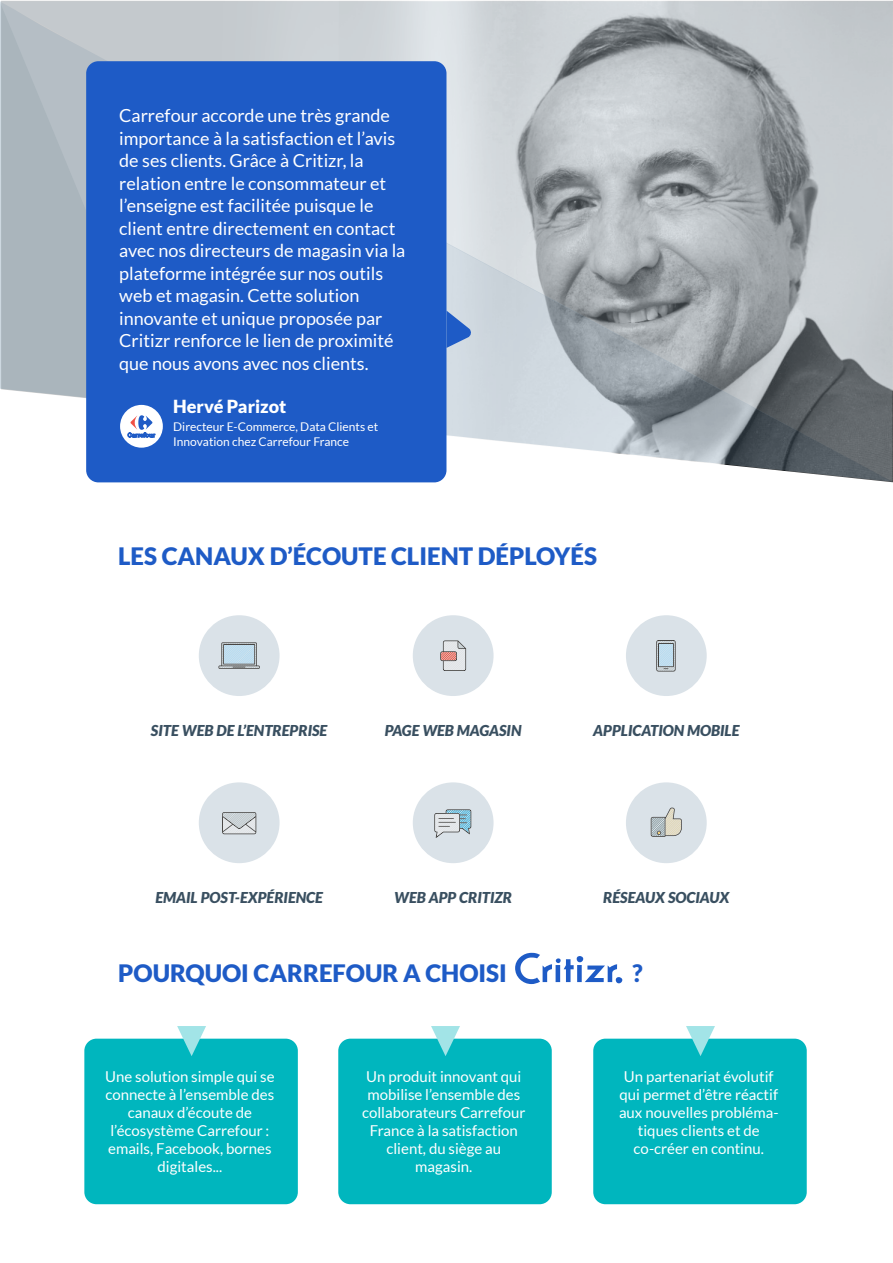
<style>
.page{position:relative;width:893px;height:1263px;background:#fff}
.page>*{position:absolute;margin:0;border:0;box-sizing:border-box;transform-origin:0 0}
.t1{font:900 24px "Lato";color:#1e5bc6}
.t2{font:18px/22.5px "Lato";color:#fff}
.t3{font:900 18px "Lato";color:#fff}
.t4{font:15px/18px "Lato";color:#fff;text-align:center}
.t5{font:italic 900 15px "Lato";color:#394f60}
.t6{font:12px/15px "Lato";color:#fff}
</style>
<div class="page">
<svg style="left:86px;top:1px;width:806px;height:481px;background:#b3b9bd"></svg>
<svg style="left:0;top:1px;width:167px;height:397px;background:#b1bbc1"></svg>
<div style="left:593px;top:1039px;width:214px;height:165px;background:#00b6be;border-radius:12px"></div>
<svg style="left:686px;top:1026px;width:29px;height:30px"></svg>
<div style="left:86px;top:61px;width:360px;height:421px;background:#1e5bc6;border-radius:12px"></div>
<svg style="left:446px;top:311px;width:26px;height:37px"></svg>
<div style="left:338px;top:1039px;width:214px;height:165px;background:#00b6be;border-radius:12px"></div>
<svg style="left:431px;top:1026px;width:29px;height:30px"></svg>
<div style="left:84px;top:1039px;width:214px;height:165px;background:#00b6be;border-radius:12px"></div>
<svg style="left:177px;top:1026px;width:29px;height:30px"></svg>
<svg style="left:515px;top:953px;width:108px;height:31px"></svg>
<div style="left:199px;top:615px;width:81px;height:81px;background:#dae2e8;border-radius:50%"></div>
<div style="left:413px;top:615px;width:81px;height:81px;background:#dae2e8;border-radius:50%"></div>
<div style="left:626px;top:615px;width:81px;height:81px;background:#dae2e8;border-radius:50%"></div>
<div style="left:199px;top:782px;width:81px;height:81px;background:#dae2e8;border-radius:50%"></div>
<div style="left:413px;top:782px;width:81px;height:81px;background:#dae2e8;border-radius:50%"></div>
<div style="left:626px;top:782px;width:81px;height:81px;background:#dae2e8;border-radius:50%"></div>
<div style="left:120px;top:405px;width:43px;height:43px;background:#fff;border-radius:50%"></div>
<svg style="left:128px;top:415px;width:27px;height:22px"></svg>
<svg style="left:440px;top:640px;width:26px;height:31px"></svg>
<svg style="left:218px;top:642px;width:42px;height:27px"></svg>
<svg style="left:656px;top:640px;width:20px;height:31px"></svg>
<svg style="left:222px;top:812px;width:34px;height:22px"></svg>
<svg style="left:651px;top:808px;width:31px;height:29px"></svg>
<svg style="left:434px;top:809px;width:37px;height:29px"></svg>
<p class="t2" style="left:119px;top:104px;width:288px">Carrefour accorde une très grande importance à la satisfaction et l’avis de ses clients. Grâce à Critizr, la relation entre le consommateur et l’enseigne est facilitée puisque le client entre directement en contact avec nos directeurs de magasin via la plateforme intégrée sur nos outils web et magasin. Cette solution innovante et unique proposée par Critizr renforce le lien de proximité que nous avons avec nos clients.</p>
<p class="t3" style="left:173px;top:396px;width:115px">Hervé Parizot</p>
<p class="t6" style="left:173px;top:419px;width:207px">Directeur E-Commerce, Data Clients et<br>Innovation chez Carrefour France</p>
<h1 class="t1" style="left:118px;top:542px;width:480px">LES CANAUX D’ÉCOUTE CLIENT DÉPLOYÉS</h1>
<p class="t5" style="left:151px;top:722px;width:178px">SITE WEB DE L’ENTREPRISE</p>
<p class="t5" style="left:385px;top:722px;width:138px">PAGE WEB MAGASIN</p>
<p class="t5" style="left:593px;top:722px;width:148px">APPLICATION MOBILE</p>
<p class="t5" style="left:155px;top:889px;width:169px">EMAIL POST-EXPÉRIENCE</p>
<p class="t5" style="left:394px;top:889px;width:119px">WEB APP CRITIZR</p>
<p class="t5" style="left:603px;top:889px;width:128px">RÉSEAUX SOCIAUX</p>
<h1 class="t1" style="left:118px;top:959px;width:390px">POURQUOI CARREFOUR A CHOISI</h1>
<h1 class="t1" style="left:632px;top:959px;width:12px">?</h1>
<p class="t4" style="left:105px;top:1068px;width:171px">Une solution simple qui se connecte à l’ensemble des canaux d’écoute de l’écosystème Carrefour : emails, Facebook, bornes digitales...</p>
<p class="t4" style="left:362px;top:1068px;width:165px">Un produit innovant qui mobilise l’ensemble des collaborateurs Carrefour<br>France à la satisfaction client, du siège au magasin.</p>
<p class="t4" style="left:619px;top:1068px;width:161px">Un partenariat évolutif qui permet d’être réactif aux nouvelles probléma&shy;tiques clients et de co-créer en continu.</p>
</div>
